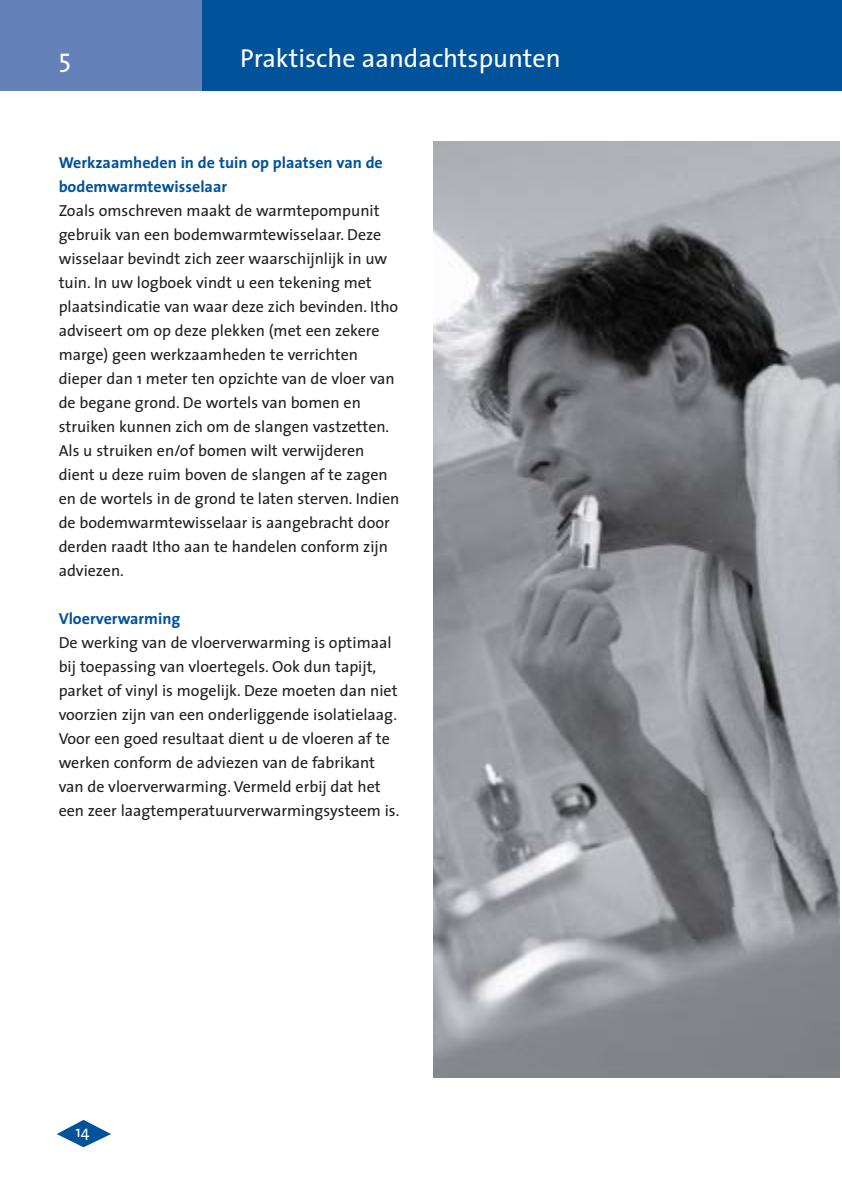
<style>
.page{position:relative;width:842px;height:1190px;background:#fff}
.page>*{position:absolute;margin:0;border:0;box-sizing:border-box;transform-origin:0 0}
.t1{font:26px "The Sans";color:#fff}
.t2{font:16px/24px "The Sans";color:#231f1f}
.t3{font:700 16px/24px "The Sans";color:#00529b}
.t4{font:16px "The Sans";color:#fff}
</style>
<div class="page">
<div style="left:0;top:0;width:209px;height:91px;background:#6581ba"></div>
<div style="left:203px;top:0;width:636px;height:91px;background:#00529b"></div>
<svg style="left:57px;top:1120px;width:54px;height:27px"></svg>
<div style="left:836px;top:0;width:6px;height:91px;background:#00529b"></div>
<img style="left:434px;top:142px;width:405px;height:935px">
<h1 class="t1" style="left:59px;top:48px;width:14px">5</h1>
<h1 class="t1" style="left:240px;top:48px;width:322px">Praktische aandachtspunten</h1>
<p class="t3" style="left:59px;top:152px;width:326px">Werkzaamheden in de tuin op plaatsen van de bodemwarmtewisselaar</p>
<p class="t2" style="left:59px;top:200px;width:342px">Zoals omschreven maakt de warmtepompunit gebruik van een bodemwarmtewisselaar. Deze wisselaar bevindt zich zeer waarschijnlijk in uw tuin. In uw logboek vindt u een tekening met plaatsindicatie van waar deze zich bevinden. Itho adviseert om op deze plekken (met een zekere marge) geen werkzaamheden te verrichten dieper dan 1 meter ten opzichte van de vloer van de begane grond. De wortels van bomen en struiken kunnen zich om de slangen vastzetten.<br>Als u struiken en/of bomen wilt verwijderen dient u deze ruim boven de slangen af te zagen en de wortels in de grond te laten sterven. Indien de bodemwarmtewisselaar is aangebracht door derden raadt Itho aan te handelen conform zijn adviezen.</p>
<p class="t3" style="left:59px;top:608px;width:123px">Vloerverwarming</p>
<p class="t2" style="left:59px;top:632px;width:342px">De werking van de vloerverwarming is optimaal bij toepassing van vloertegels. Ook dun tapijt, parket of vinyl is mogelijk. Deze moeten dan niet voorzien zijn van een onderliggende isolatielaag.<br>Voor een goed resultaat dient u de vloeren af te werken conform de adviezen van de fabrikant van de vloerverwarming. Vermeld erbij dat het een zeer laagtemperatuurverwarmingsysteem is.</p>
<p class="t4" style="left:75px;top:1126px;width:16px">14</p>
</div>
